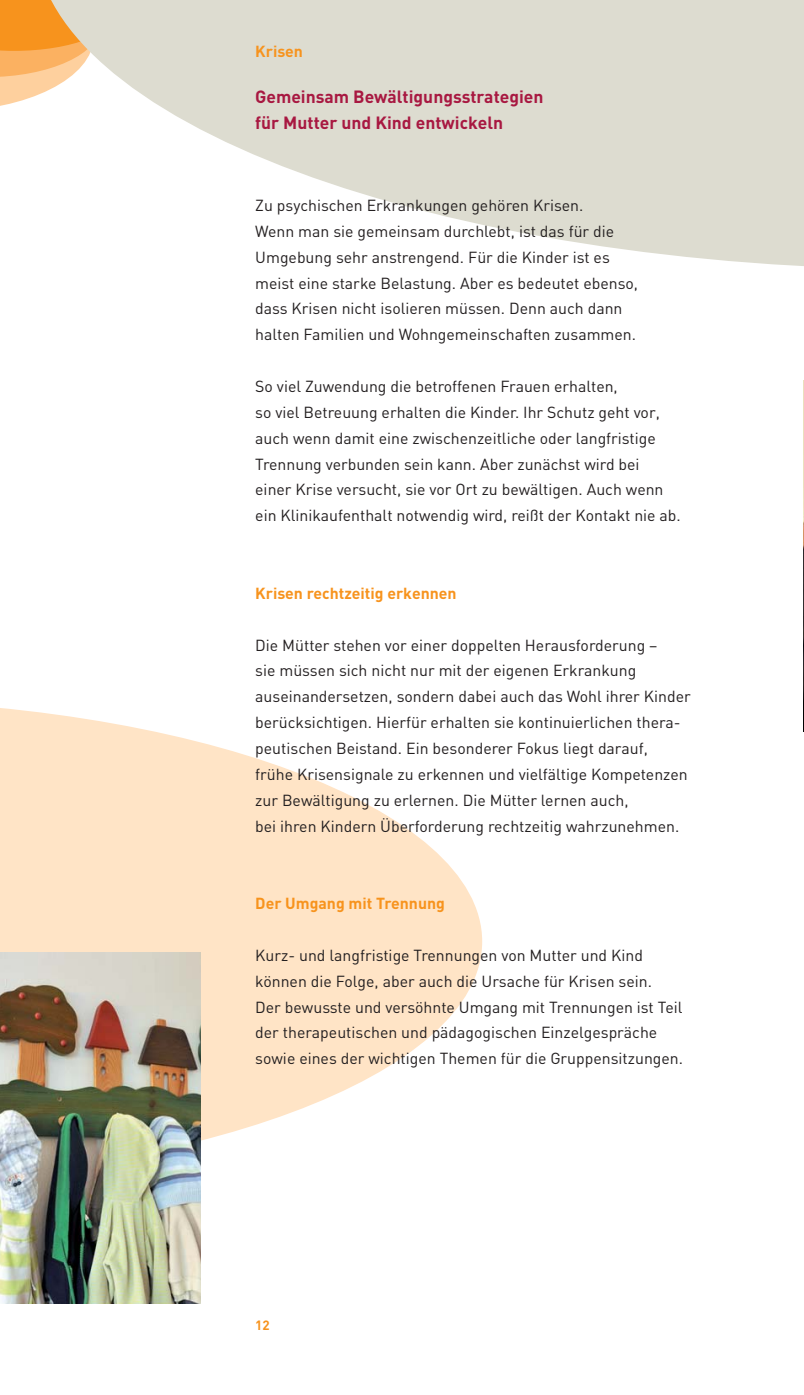
<style>
.page{position:relative;width:804px;height:1395px;background:#fff}
.page>*{position:absolute;margin:0;border:0;box-sizing:border-box;transform-origin:0 0}
.t1{font:700 17.5px/25.9px "DIN";color:#a81841}
.t2{font:15.75px/25.9px "DIN";color:#231f20}
.t3{font:700 15.75px "DIN";color:#f7931d}
.t4{font:700 13.3px "DIN";color:#f7931d}
</style>
<div class="page">
<svg style="left:0;top:708px;width:482px;height:433px;fill:#ffe4c6"></svg>
<svg style="left:0;top:0;width:35px;height:106px;background:#f9ad56"></svg>
<svg style="left:35px;top:0;width:769px;height:266px;fill:#dddcd0"></svg>
<img style="left:0;top:952px;width:201px;height:351px">
<img style="left:803px;top:380px;width:1px;height:351px">
<p class="t3" style="left:255px;top:45px;width:49px">Krisen</p>
<p class="t1" style="left:255px;top:85px;width:290px">Gemeinsam Bewältigungsstrategien für Mutter und Kind entwickeln</p>
<p class="t2" style="left:255px;top:194px;width:384px">Zu psychischen Erkrankungen gehören Krisen.<br>Wenn man sie gemeinsam durchlebt, ist das für die Umgebung sehr anstrengend. Für die Kinder ist es meist eine starke Belastung. Aber es bedeutet ebenso, dass Krisen nicht isolieren müssen. Denn auch dann halten Familien und Wohngemeinschaften zusammen.</p>
<p class="t2" style="left:255px;top:375px;width:427px">So viel Zuwendung die betroffenen Frauen erhalten,<br>so viel Betreuung erhalten die Kinder. Ihr Schutz geht vor, auch wenn damit eine zwischenzeitliche oder langfristige Trennung verbunden sein kann. Aber zunächst wird bei<br>einer Krise versucht, sie vor Ort zu bewältigen. Auch wenn ein Klinikaufenthalt notwendig wird, reißt der Kontakt nie ab.</p>
<p class="t3" style="left:255px;top:587px;width:203px">Krisen rechtzeitig erkennen</p>
<p class="t2" style="left:255px;top:633px;width:437px">Die Mütter stehen vor einer doppelten Herausforderung –<br>sie müssen sich nicht nur mit der eigenen Erkrankung auseinandersetzen, sondern dabei auch das Wohl ihrer Kinder berücksichtigen. Hierfür erhalten sie kontinuierlichen thera&shy;peutischen Beistand. Ein besonderer Fokus liegt darauf,<br>frühe Krisensignale zu erkennen und vielfältige Kompetenzen zur Bewältigung zu erlernen. Die Mütter lernen auch,<br>bei ihren Kindern Überforderung rechtzeitig wahrzunehmen.</p>
<p class="t3" style="left:255px;top:897px;width:191px">Der Umgang mit Trennung</p>
<p class="t2" style="left:255px;top:943px;width:429px">Kurz- und langfristige Trennungen von Mutter und Kind können die Folge, aber auch die Ursache für Krisen sein.<br>Der bewusste und versöhnte Umgang mit Trennungen ist Teil der therapeutischen und pädagogischen Einzelgespräche sowie eines der wichtigen Themen für die Gruppensitzungen.</p>
<p class="t4" style="left:255px;top:1319px;width:16px">12</p>
</div>
